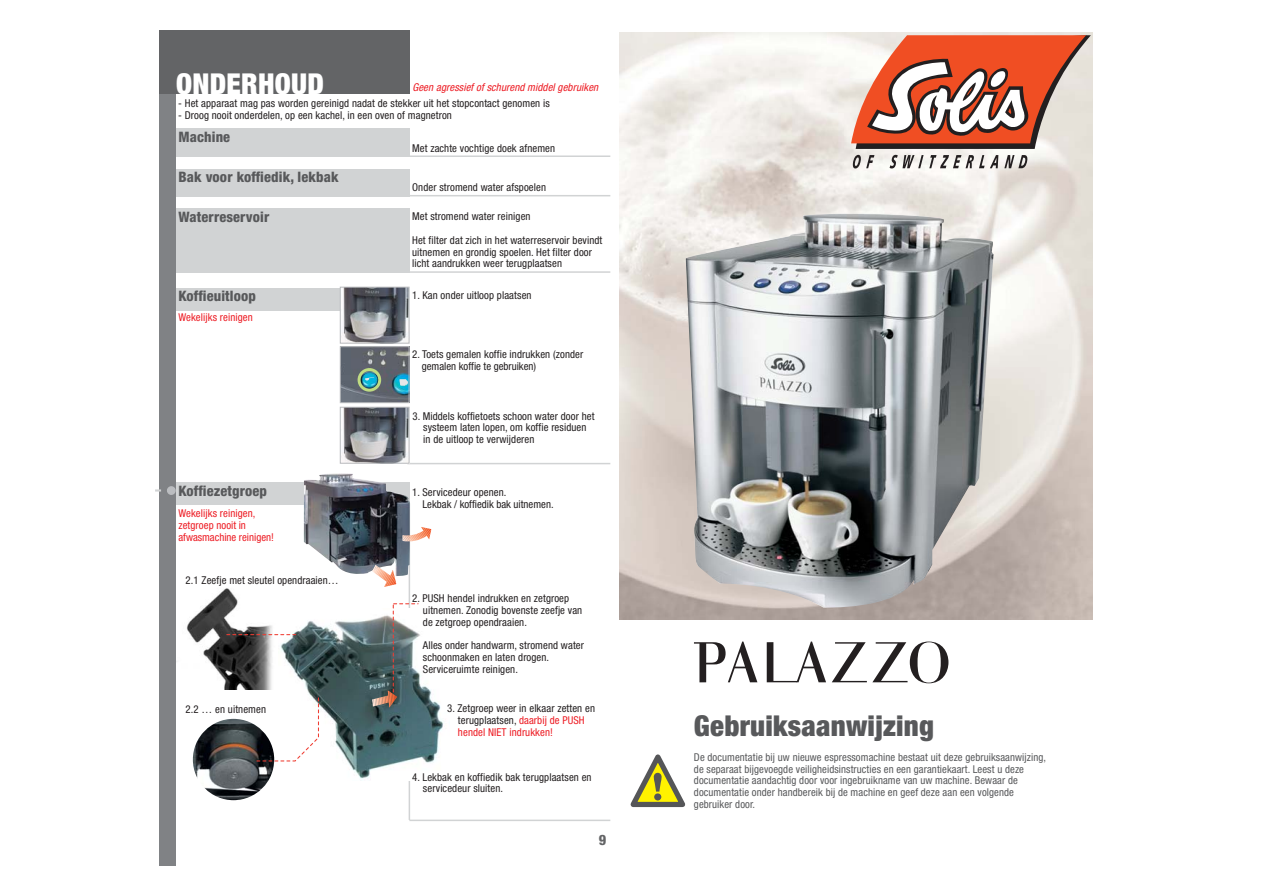
<style>
.page{position:relative;width:1263px;height:894px;background:#fff}
.page>*{position:absolute;margin:0;border:0;box-sizing:border-box;transform-origin:0 0}
.t1{font:900 condensed 28.8px "Helvetica Neue";letter-spacing:.01em;color:#58595b}
.t2{font:900 condensed 28.8px "Helvetica Neue";letter-spacing:.01em;color:#fff}
.t3{font:800 condensed 14.4px "Helvetica Neue";letter-spacing:.01em;color:#58595b}
.t4{font:800 condensed 14.4px "Helvetica Neue";color:#636466}
.t5{font:condensed 10.8px/11.9px "Helvetica Neue";letter-spacing:.01em;color:#231f20}
.t6{font:condensed 10.8px/11.9px "Helvetica Neue";letter-spacing:.01em;color:#58595b}
.t7{font:condensed 10.8px/11.9px "Helvetica Neue";letter-spacing:.01em;color:#ed1c24}
.t8{font:italic condensed 10.8px "Helvetica Neue";color:#ed1c24}
.s1{color:#ed1c24}
</style>
<div class="page">
<hr style="left:407px;top:195px;width:203px;height:1px;background:#d1d3d4">
<hr style="left:408px;top:155px;width:202px;height:2px;background:#d1d3d4">
<div style="left:173px;top:169px;width:237px;height:27px;background:#d1d3d4"></div>
<hr style="left:407px;top:463px;width:203px;height:1px;background:#d1d3d4">
<hr style="left:407px;top:271px;width:203px;height:2px;background:#d1d3d4">
<div style="left:173px;top:482px;width:237px;height:23px;background:#d1d3d4"></div>
<div style="left:173px;top:288px;width:237px;height:23px;background:#d1d3d4"></div>
<div style="left:173px;top:208px;width:237px;height:65px;background:#d1d3d4"></div>
<div style="left:173px;top:128px;width:237px;height:29px;background:#d1d3d4"></div>
<div style="left:159px;top:87px;width:17px;height:778px;background:#808285"></div>
<div style="left:159px;top:30px;width:251px;height:63px;background:#636466"></div>
<hr style="left:409px;top:820px;width:201px;height:1px;background:#d1d3d4">
<hr style="left:409px;top:503px;width:1px;height:317px;background:#d1d3d4">
<svg style="left:630px;top:754px;width:56px;height:54px"></svg>
<div style="left:654px;top:793px;width:7px;height:8px;background:#555658;border-radius:50%"></div>
<img style="left:186px;top:588px;width:52px;height:101px">
<img style="left:342px;top:289px;width:66px;height:53px">
<div style="left:340px;top:287px;width:70px;height:57px;border:1px solid #bbbdc0"></div>
<img style="left:342px;top:348px;width:66px;height:53px">
<div style="left:340px;top:346px;width:70px;height:57px;border:1px solid #bbbdc0"></div>
<img style="left:348px;top:634px;width:96px;height:146px">
<img style="left:342px;top:409px;width:66px;height:53px">
<div style="left:340px;top:407px;width:70px;height:57px;border:1px solid #bbbdc0"></div>
<img style="left:304px;top:473px;width:106px;height:103px">
<img style="left:686px;top:213px;width:307px;height:395px">
<div style="left:358px;top:368px;width:23px;height:24px;border:3px solid #bfdb82;border-radius:50%"></div>
<svg style="left:155px;top:489px;width:6px;height:3px"></svg>
<div style="left:167px;top:486px;width:9px;height:9px;background:#bbbdc0;border:2px solid #bbbdc0;border-radius:50%"></div>
<img style="left:193px;top:719px;width:81px;height:81px;border-radius:50%">
<svg style="left:694px;top:642px;width:63px;height:40px"></svg>
<svg style="left:910px;top:642px;width:38px;height:41px"></svg>
<div style="left:918px;top:642px;width:23px;height:41px;background:#fff;border-radius:50%"></div>
<svg style="left:767px;top:642px;width:59px;height:40px"></svg>
<svg style="left:832px;top:642px;width:76px;height:40px"></svg>
<svg style="left:402px;top:527px;width:29px;height:15px"></svg>
<svg style="left:372px;top:565px;width:24px;height:22px"></svg>
<svg style="left:227px;top:603px;width:192px;height:159px"></svg>
<svg style="left:399px;top:379px;width:9px;height:7px"></svg>
<svg style="left:365px;top:377px;width:9px;height:3px"></svg>
<svg style="left:853px;top:155px;width:21px;height:14px"></svg>
<svg style="left:890px;top:155px;width:108px;height:14px"></svg>
<svg style="left:1004px;top:155px;width:24px;height:13px"></svg>
<svg style="left:851px;top:35px;width:240px;height:114px"></svg>
<p class="t2" style="left:176px;top:73px;width:149px">ONDERHOUD</p>
<p class="t8" style="left:413px;top:83px;width:189px">Geen agressief of schurend middel gebruiken</p>
<p class="t5" style="left:178px;top:98px;width:373px">- Het apparaat mag pas worden gereinigd nadat de stekker uit het stopcontact genomen is</p>
<p class="t5" style="left:178px;top:110px;width:275px">- Droog nooit onderdelen, op een kachel, in een oven of magnetron</p>
<p class="t3" style="left:178px;top:132px;width:53px">Machine</p>
<p class="t3" style="left:178px;top:171px;width:162px">Bak voor koffiedik, lekbak</p>
<p class="t3" style="left:178px;top:212px;width:92px">Waterreservoir</p>
<p class="t3" style="left:178px;top:291px;width:79px">Koffieuitloop</p>
<p class="t7" style="left:178px;top:313px;width:76px">Wekelijks reinigen</p>
<p class="t3" style="left:178px;top:485px;width:90px">Koffiezetgroep</p>
<p class="t7" style="left:178px;top:508px;width:97px">Wekelijks reinigen, zetgroep nooit in afwasmachine reinigen!</p>
<p class="t5" style="left:186px;top:575px;width:155px">2.1 Zeefje met sleutel opendraaien…</p>
<p class="t5" style="left:186px;top:705px;width:82px">2.2 … en uitnemen</p>
<p class="t5" style="left:412px;top:143px;width:145px">Met zachte vochtige doek afnemen</p>
<p class="t5" style="left:412px;top:182px;width:135px">Onder stromend water afspoelen</p>
<p class="t5" style="left:412px;top:205px;width:192px;line-height:23.7px">Met stromend water reinigen<br>Het filter dat zich in het waterreservoir bevindt</p>
<p class="t5" style="left:412px;top:247px;width:181px">uitnemen en grondig spoelen. Het filter door licht aandrukken weer terugplaatsen</p>
<p class="t5" style="left:412px;top:290px;width:121px">1. Kan onder uitloop plaatsen</p>
<p class="t5" style="left:422px;top:349px;width:163px;text-indent:-10px">2. Toets gemalen koffie indrukken (zonder gemalen koffie te gebruiken)</p>
<p class="t5" style="left:423px;top:411px;width:173px;text-indent:-11px">3. Middels koffietoets schoon water door het systeem laten lopen, om koffie residuen in de uitloop te verwijderen</p>
<p class="t5" style="left:423px;top:487px;width:133px;text-indent:-10px">1. Servicedeur openen.<br>Lekbak / koffiedik bak uitnemen.</p>
<p class="t5" style="left:423px;top:593px;width:161px;text-indent:-11px">2. PUSH hendel indrukken en zetgroep uitnemen. Zonodig bovenste zeefje van de zetgroep opendraaien.</p>
<p class="t5" style="left:423px;top:641px;width:163px">Alles onder handwarm, stromend water schoonmaken en laten drogen.<br>Serviceruimte reinigen.</p>
<p class="t5" style="left:458px;top:703px;width:139px;text-indent:-11px">3. Zetgroep weer in elkaar zetten en terugplaatsen, <span class="s1">daarbij de PUSH hendel NIET indrukken!</span></p>
<p class="t5" style="left:423px;top:772px;width:170px;text-indent:-11px">4. Lekbak en koffiedik bak terugplaatsen en servicedeur sluiten.</p>
<p class="t4" style="left:599px;top:834px;width:9px">9</p>
<p class="t1" style="left:694px;top:715px;width:242px">Gebruiksaanwijzing</p>
<p class="t6" style="left:694px;top:752px;width:354px">De documentatie bij uw nieuwe espressomachine bestaat uit deze gebruiksaanwijzing, de separaat bijgevoegde veiligheidsinstructies en een garantiekaart. Leest u deze documentatie aandachtig door voor ingebruikname van uw machine. Bewaar de documentatie onder handbereik bij de machine en geef deze aan een volgende gebruiker door.</p>
</div>
